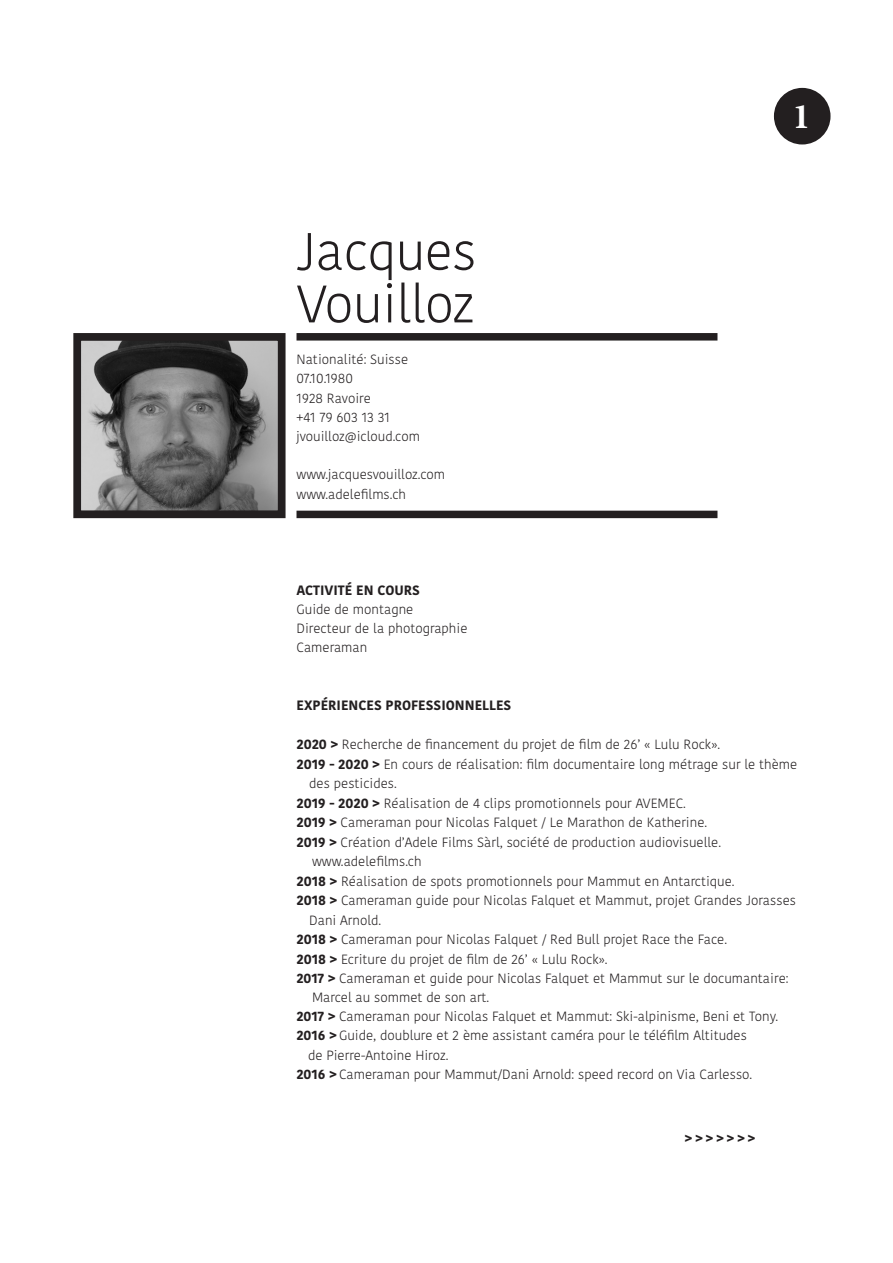
<style>
.page{position:relative;width:893px;height:1263px;background:#fff}
.page>*{position:absolute;margin:0;border:0;box-sizing:border-box;transform-origin:0 0}
.corps_de_texte{font:300 52.5px "Kohinoor Bangla";letter-spacing:-.01em;color:#231f20}
.t1{font:700 36px "Minion Pro";color:#fff}
.corps_de_texte-2{font:700 13.5px "Kohinoor Bangla";color:#231f20}
.corps_de_texte-3{font:300 13.35px/19.2px "Kohinoor Bangla";color:#231f20}
.s1{font-weight:700;font-size:13.5px}
.s2{font-weight:700}
</style>
<div class="page">
<img style="left:82px;top:342px;width:195px;height:167px">
<div style="left:73px;top:333px;width:213px;height:185px;border:8px solid #231f20"></div>
<div style="left:296px;top:511px;width:421px;height:7px;background:#231f20"></div>
<div style="left:296px;top:333px;width:421px;height:8px;background:#231f20"></div>
<div style="left:774px;top:88px;width:56px;height:56px;background:#231f20;border-radius:50%"></div>
<p class="corps_de_texte" style="left:296px;top:213px;width:182px">Jacques</p>
<p class="corps_de_texte" style="left:296px;top:265px;width:180px">Vouilloz</p>
<p class="corps_de_texte-3" style="left:296px;top:350px;width:113px">Nationalité: Suisse</p>
<p class="corps_de_texte-3" style="left:296px;top:369px;width:58px">07.10.1980</p>
<p class="corps_de_texte-3" style="left:296px;top:388px;width:76px">1928 Ravoire</p>
<p class="corps_de_texte-3" style="left:296px;top:407px;width:95px">+41 79 603 13 31</p>
<p class="corps_de_texte-3" style="left:296px;top:426px;width:125px">jvouilloz@icloud.com</p>
<p class="corps_de_texte-3" style="left:296px;top:465px;width:150px">www.jacquesvouilloz.com</p>
<p class="corps_de_texte-3" style="left:296px;top:484px;width:111px">www.adelefilms.ch</p>
<p class="corps_de_texte-2" style="left:296px;top:578px;width:125px">ACTIVITÉ EN COURS</p>
<p class="corps_de_texte-3" style="left:296px;top:599px;width:118px">Guide de montagne</p>
<p class="corps_de_texte-3" style="left:296px;top:619px;width:172px">Directeur de la photographie</p>
<p class="corps_de_texte-3" style="left:296px;top:638px;width:72px">Cameraman</p>
<h2 class="t1" style="left:792px;top:91px;width:19px">1</h2>
<p class="corps_de_texte-2" style="left:296px;top:694px;width:216px">EXPÉRIENCES PROFESSIONNELLES</p>
<p class="corps_de_texte-3" style="left:296px;top:735px;width:425px"><span class="s1">2020</span> <span class="s2">&gt;</span> Recherche de financement du projet de film de 26’ « Lulu Rock».</p>
<p class="corps_de_texte-3" style="left:309px;top:754px;width:490px;text-indent:-13px"><span class="s1">2019 - 2020</span> <span class="s2">&gt;</span> En cours de réalisation: film documentaire long métrage sur le thème des pesticides.</p>
<p class="corps_de_texte-3" style="left:296px;top:793px;width:391px"><span class="s1">2019 - 2020</span> <span class="s2">&gt;</span> Réalisation de 4 clips promotionnels pour AVEMEC.</p>
<p class="corps_de_texte-3" style="left:296px;top:812px;width:412px"><span class="s1">2019</span> <span class="s2">&gt;</span> Cameraman pour Nicolas Falquet / Le Marathon de Katherine.</p>
<p class="corps_de_texte-3" style="left:296px;top:832px;width:426px"><span class="s1">2019</span> <span class="s2">&gt;</span> Création d’Adele Films Sàrl, société de production audiovisuelle.</p>
<p class="corps_de_texte-3" style="left:312px;top:851px;width:111px">www.adelefilms.ch</p>
<p class="corps_de_texte-3" style="left:296px;top:871px;width:440px"><span class="s1">2018</span> <span class="s2">&gt;</span> Réalisation de spots promotionnels pour Mammut en Antarctique.</p>
<p class="corps_de_texte-3" style="left:309px;top:890px;width:488px;text-indent:-13px"><span class="s1">2018</span> <span class="s2">&gt;</span> Cameraman guide pour Nicolas Falquet et Mammut, projet Grandes Jorasses<br>Dani Arnold.</p>
<p class="corps_de_texte-3" style="left:296px;top:929px;width:432px"><span class="s1">2018</span> <span class="s2">&gt;</span> Cameraman pour Nicolas Falquet / Red Bull projet Race the Face.</p>
<p class="corps_de_texte-3" style="left:296px;top:949px;width:313px"><span class="s1">2018</span> <span class="s2">&gt;</span> Ecriture du projet de film de 26’ « Lulu Rock».</p>
<p class="corps_de_texte-3" style="left:296px;top:968px;width:493px"><span class="s2">2017 &gt;</span> Cameraman et guide pour Nicolas Falquet et Mammut sur le documantaire:</p>
<p class="corps_de_texte-3" style="left:312px;top:987px;width:179px">Marcel au sommet de son art.</p>
<p class="corps_de_texte-3" style="left:296px;top:1007px;width:483px"><span class="s2">2017 &gt;</span> Cameraman pour Nicolas Falquet et Mammut: Ski-alpinisme, Beni et Tony.</p>
<p class="corps_de_texte-3" style="left:296px;top:1026px;width:452px"><span class="s2">2016 &gt;</span> Guide, doublure et 2 ème assistant caméra pour le téléfilm Altitudes</p>
<p class="corps_de_texte-3" style="left:308px;top:1045px;width:142px">de Pierre-Antoine Hiroz.</p>
<p class="corps_de_texte-3" style="left:296px;top:1064px;width:457px"><span class="s2">2016 &gt;</span> Cameraman pour Mammut/Dani Arnold: speed record on Via Carlesso.</p>
<p class="corps_de_texte-2" style="left:685px;top:1126px;width:72px">&gt;&gt;&gt;&gt;&gt;&gt;&gt;</p>
</div>
